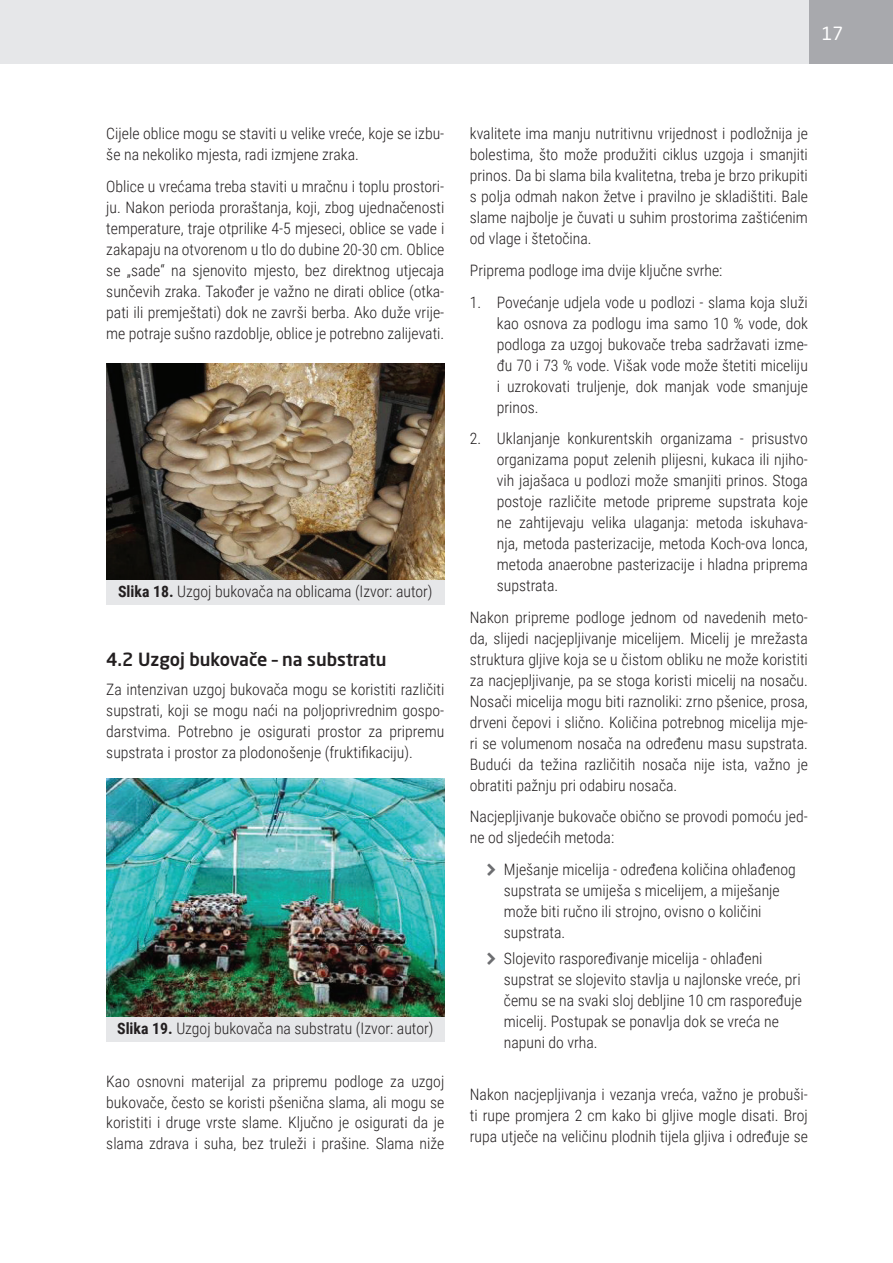
<style>
.page{position:relative;width:893px;height:1263px;background:#fff}
.page>*{position:absolute;margin:0;border:0;box-sizing:border-box;transform-origin:0 0}
.t1{font:500 18px "Neo Sans Pro";color:#231f20}
.t2{font:18px "Neo Sans Pro";color:#fff}
.t3{font:300 15.75px/21px "Roboto Condensed";color:#231f20;text-align:justify}
.s1{font-weight:700}
</style>
<div class="page">
<div style="left:0;top:0;width:893px;height:64px;background:#e6e7e9"></div>
<div style="left:809px;top:0;width:84px;height:64px;background:#a8a9ad"></div>
<img style="left:106px;top:778px;width:338px;height:240px">
<img style="left:106px;top:364px;width:338px;height:216px">
<div style="left:106px;top:580px;width:338px;height:25px;background:#e6e7e9"></div>
<div style="left:106px;top:1018px;width:338px;height:24px;background:#e6e7e9"></div>
<p class="t2" style="left:822px;top:22px;width:23px">17</p>
<p class="t3" style="left:106px;top:123px;width:340px">Cijele oblice mogu se staviti u velike vreće, koje se izbu&shy;še na nekoliko mjesta, radi izmjene zraka.</p>
<p class="t3" style="left:106px;top:175px;width:340px">Oblice u vrećama treba staviti u mračnu i toplu prostori&shy;ju. Nakon perioda proraštanja, koji, zbog ujednačenosti temperature, traje otprilike 4-5 mjeseci, oblice se vade i zakapaju na otvorenom u tlo do dubine 20-30 cm. Oblice se „sade“ na sjenovito mjesto, bez direktnog utjecaja sunčevih zraka. Također je važno ne dirati oblice (otka&shy;pati ili premještati) dok ne završi berba. Ako duže vrije&shy;me potraje sušno razdoblje, oblice je potrebno zalijevati.</p>
<p class="t3" style="left:118px;top:580px;width:316px"><span class="s1">Slika 18.</span> Uzgoj bukovača na oblicama (Izvor: autor)</p>
<p class="t1" style="left:106px;top:647px;width:282px">4.2 Uzgoj bukovače – na substratu</p>
<p class="t3" style="left:106px;top:678px;width:340px">Za intenzivan uzgoj bukovača mogu se koristiti različiti supstrati, koji se mogu naći na poljoprivrednim gospo&shy;darstvima. Potrebno je osigurati prostor za pripremu supstrata i prostor za plodonošenje (fruktifikaciju).</p>
<p class="t3" style="left:117px;top:1017px;width:318px"><span class="s1">Slika 19.</span> Uzgoj bukovača na substratu (Izvor: autor)</p>
<p class="t3" style="left:106px;top:1070px;width:340px">Kao osnovni materijal za pripremu podloge za uzgoj bukovače, često se koristi pšenična slama, ali mogu se koristiti i druge vrste slame. Ključno je osigurati da je slama zdrava i suha, bez truleži i prašine. Slama niže</p>
<p class="t3" style="left:470px;top:123px;width:340px">kvalitete ima manju nutritivnu vrijednost i podložnija je bolestima, što može produžiti ciklus uzgoja i smanjiti prinos. Da bi slama bila kvalitetna, treba je brzo prikupiti s polja odmah nakon žetve i pravilno je skladištiti. Bale slame najbolje je čuvati u suhim prostorima zaštićenim od vlage i štetočina.</p>
<p class="t3" style="left:470px;top:259px;width:254px">Priprema podloge ima dvije ključne svrhe:</p>
<p class="t3" style="left:497px;top:291px;width:313px;text-indent:-27px">1. Povećanje udjela vode u podlozi - slama koja služi kao osnova za podlogu ima samo 10 % vode, dok podloga za uzgoj bukovače treba sadržavati izme&shy;đu 70 i 73 % vode. Višak vode može štetiti miceliju i uzrokovati truljenje, dok manjak vode smanjuje prinos.</p>
<p class="t3" style="left:497px;top:428px;width:313px;text-indent:-27px">2. Uklanjanje konkurentskih organizama - prisustvo organizama poput zelenih plijesni, kukaca ili njiho&shy;vih jajašaca u podlozi može smanjiti prinos. Stoga postoje različite metode pripreme supstrata koje ne zahtijevaju velika ulaganja: metoda iskuhava&shy;nja, metoda pasterizacije, metoda Koch-ova lonca, metoda anaerobne pasterizacije i hladna priprema supstrata.</p>
<p class="t3" style="left:470px;top:606px;width:340px">Nakon pripreme podloge jednom od navedenih meto&shy;da, slijedi nacjepljivanje micelijem. Micelij je mrežasta struktura gljive koja se u čistom obliku ne može koristiti za nacjepljivanje, pa se stoga koristi micelij na nosaču.<br>Nosači micelija mogu biti raznoliki: zrno pšenice, prosa, drveni čepovi i slično. Količina potrebnog micelija mje&shy;ri se volumenom nosača na određenu masu supstrata.<br>Budući da težina različitih nosača nije ista, važno je obratiti pažnju pri odabiru nosača.</p>
<p class="t3" style="left:470px;top:806px;width:340px">Nacjepljivanje bukovače obično se provodi pomoću jed&shy;ne od sljedećih metoda:</p>
<p class="t3" style="left:504px;top:858px;width:293px;text-align:left">Mješanje micelija - određena količina ohlađenog supstrata se umiješa s micelijem, a miješanje može biti ručno ili strojno, ovisno o količini supstrata.</p>
<p class="t3" style="left:504px;top:947px;width:300px;text-align:left">Slojevito raspoređivanje micelija - ohlađeni supstrat se slojevito stavlja u najlonske vreće, pri čemu se na svaki sloj debljine 10 cm raspoređuje micelij. Postupak se ponavlja dok se vreća ne napuni do vrha.</p>
<p class="t3" style="left:470px;top:1083px;width:340px">Nakon nacjepljivanja i vezanja vreća, važno je probuši&shy;ti rupe promjera 2 cm kako bi gljive mogle disati. Broj rupa utječe na veličinu plodnih tijela gljiva i određuje se</p>
</div>
